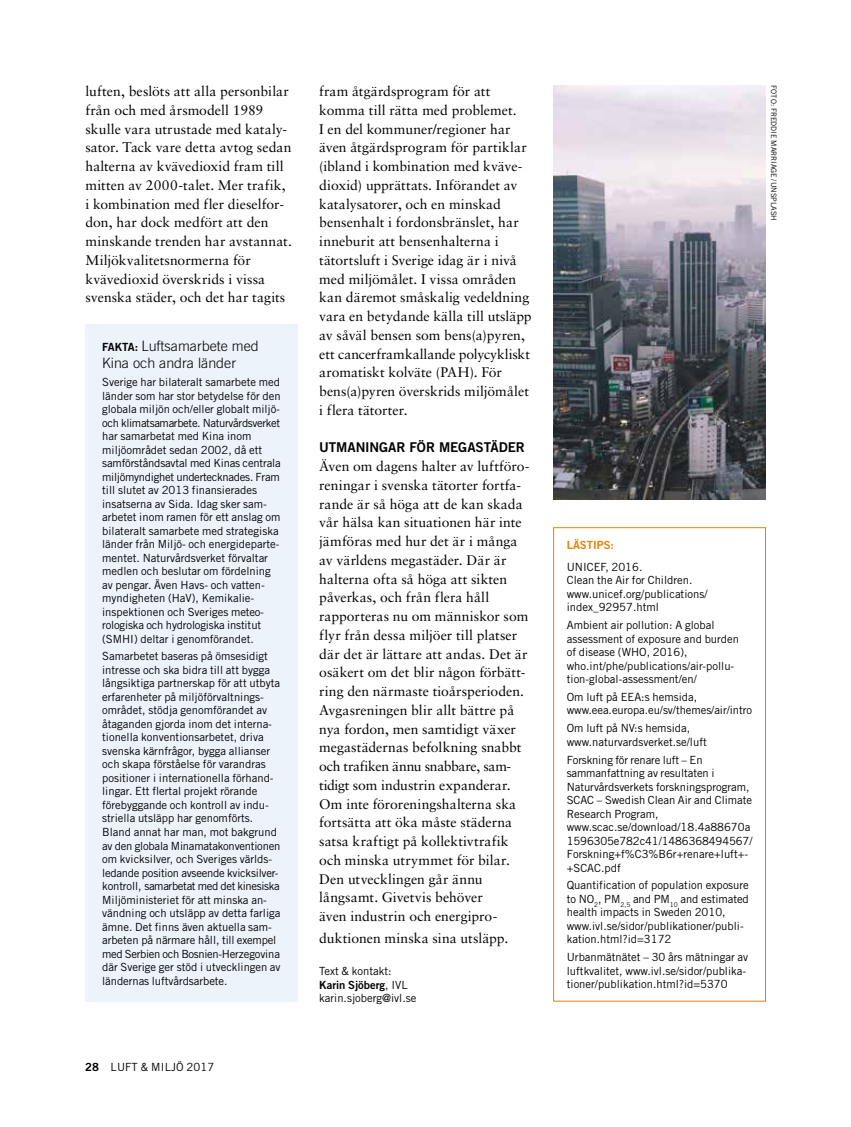
<style>
.page{position:relative;width:851px;height:1127px;background:#fff}
.page>*{position:absolute;margin:0;border:0;box-sizing:border-box;transform-origin:0 0}
.t1{font:300 14.25px/17.1px "Trade Gothic LT Std";color:#000}
.t2{font:13.95px/18.8px "Sabon LT Std";letter-spacing:.01em;color:#000}
.t3{font:13.5px "Trade Gothic LT Std Bd 2";letter-spacing:-.005em;color:#000}
.t4{font:11.25px/13.5px "Trade Gothic LT Std";color:#000}
.t5{font:11.25px "Trade Gothic LT Std Bd 2";color:#000}
.t6{font:11.25px "Trade Gothic LT Std Bd 2";color:#eb8000}
.t7{font:7.5px "Trade Gothic LT Std";color:#000}
.s1{font-family:"Trade Gothic LT Std"}
.s2{font-family:"Trade Gothic LT Std Bd 2";font-weight:400;font-size:11.25px}
.s3{font-family:"Trade Gothic LT Std Bd 2"}
</style>
<div class="page">
<div style="left:553px;top:527px;width:212px;height:474px;border:1px solid #eb8000"></div>
<div style="left:85px;top:324px;width:213px;height:677px;background:#edf3fb"></div>
<img style="left:553px;top:85px;width:212px;height:415px">
<p class="t2" style="left:85px;top:82px;width:208px">luften, beslöts att alla personbilar från och med årsmodell 1989 skulle vara utrustade med kataly&shy;sator. Tack vare detta avtog sedan halterna av kvävedioxid fram till mitten av 2000-talet. Mer trafik, i kombination med fler dieselfor&shy;don, har dock medfört att den minskande trenden har avstannat.<br>Miljökvalitetsnormerna för kvävedioxid överskrids i vissa svenska städer, och det har tagits</p>
<p class="t2" style="left:319px;top:82px;width:214px">fram åtgärdsprogram för att komma till rätta med problemet.<br>I en del kommuner/regioner har även åtgärdsprogram för partiklar (ibland i kombination med kväve&shy;dioxid) upprättats. Införandet av katalysatorer, och en minskad bensenhalt i fordonsbränslet, har inneburit att bensenhalterna i tätortsluft i Sverige idag är i nivå med miljömålet. I vissa områden kan däremot småskalig vedeldning vara en betydande källa till utsläpp av såväl bensen som bens(a)pyren, ett cancerframkallande polycykliskt aromatiskt kolväte (PAH). För bens(a)pyren överskrids miljömålet i flera tätorter.</p>
<p class="t3" style="left:319px;top:439px;width:207px">UTMANINGAR FÖR MEGASTÄDER</p>
<p class="t2" style="left:319px;top:457px;width:212px">Även om dagens halter av luftföro&shy;reningar i svenska tätorter fortfa&shy;rande är så höga att de kan skada vår hälsa kan situationen här inte jämföras med hur det är i många av världens megastäder. Där är halterna ofta så höga att sikten påverkas, och från flera håll rapporteras nu om människor som flyr från dessa miljöer till platser där det är lättare att andas. Det är osäkert om det blir någon förbätt&shy;ring den närmaste tioårsperioden.<br>Avgasreningen blir allt bättre på nya fordon, men samtidigt växer megastädernas befolkning snabbt och trafiken ännu snabbare, sam&shy;tidigt som industrin expanderar.<br>Om inte föroreningshalterna ska fortsätta att öka måste städerna satsa kraftigt på kollektivtrafik och minska utrymmet för bilar.<br>Den utvecklingen går ännu långsamt. Givetvis behöver<br>även industrin och energipro-</p>
<p class="t2" style="left:319px;top:928px;width:190px">duktionen minska sina utsläpp.</p>
<p class="t4" style="left:319px;top:964px;width:74px">Text &amp; kontakt:</p>
<p class="t5" style="left:319px;top:977px;width:90px">Karin Sjöberg<span class="s1">, IVL</span></p>
<p class="t4" style="left:319px;top:991px;width:99px">karin.sjoberg@ivl.se</p>
<p class="t1" style="left:102px;top:337px;width:158px"><span class="s2">FAKTA:</span> Luftsamarbete med<br>Kina och andra länder</p>
<p class="t4" style="left:102px;top:375px;width:180px">Sverige har bilateralt samarbete med länder som har stor betydelse för den globala miljön och/eller globalt miljö&shy;och klimatsamarbete. Naturvårdsverket har samarbetat med Kina inom miljöområdet sedan 2002, då ett samförståndsavtal med Kinas centrala miljömyndighet undertecknades. Fram till slutet av 2013 finansierades insatserna av Sida. Idag sker sam&shy;arbetet inom ramen för ett anslag om bilateralt samarbete med strategiska länder från Miljö- och energideparte&shy;mentet. Naturvårdsverket förvaltar medlen och beslutar om fördelning av pengar. Även Havs- och vatten&shy;myndigheten (HaV), Kemikalie&shy;inspektionen och Sveriges meteo&shy;rologiska och hydrologiska institut (SMHI) deltar i genomförandet.</p>
<p class="t4" style="left:102px;top:649px;width:180px">Samarbetet baseras på ömsesidigt intresse och ska bidra till att bygga långsiktiga partnerskap för att utbyta erfarenheter på miljöförvaltnings&shy;området, stödja genomförandet av åtaganden gjorda inom det interna&shy;tionella konventionsarbetet, driva svenska kärnfrågor, bygga allianser och skapa förståelse för varandras positioner i internationella förhand&shy;lingar. Ett flertal projekt rörande förebyggande och kontroll av indu&shy;striella utsläpp har genomförts.<br>Bland annat har man, mot bakgrund av den globala Minamatakonventionen om kvicksilver, och Sveriges världs&shy;ledande position avseende kvicksilver&shy;kontroll, samarbetat med det kinesiska Miljöministeriet för att minska an&shy;vändning och utsläpp av detta farliga ämne. Det finns även aktuella sam&shy;arbeten på närmare håll, till exempel med Serbien och Bosnien-Herzegovina där Sverige ger stöd i utvecklingen av ländernas luftvårdsarbete.</p>
<p class="t4" style="left:85px;top:1060px;width:131px"><span class="s3">28</span> LUFT &amp; MILJÖ 2017</p>
<p class="t7" style="left:778px;top:85px;width:137px;rotate:90deg">FOTO: FREDDIE MARRIAGE/UNSPLASH</p>
<p class="t6" style="left:566px;top:538px;width:49px">LÄSTIPS:</p>
<p class="t4" style="left:566px;top:560px;width:142px">UNICEF, 2016.<br>Clean the Air for Children. www.unicef.org/publications/ index_92957.html</p>
<p class="t4" style="left:566px;top:618px;width:174px">Ambient air pollution: A global assessment of exposure and burden of disease (WHO, 2016), who.int/phe/publications/air-pollu&shy;tion-global-assessment/en/</p>
<p class="t4" style="left:566px;top:690px;width:187px">Om luft på EEA:s hemsida, www.eea.europa.eu/sv/themes/air/intro</p>
<p class="t4" style="left:566px;top:721px;width:141px">Om luft på NV:s hemsida, www.naturvardsverket.se/luft</p>
<p class="t4" style="left:566px;top:752px;width:187px">Forskning för renare luft – En sammanfattning av resultaten i<br>Naturvårdsverkets forskningsprogram,<br>SCAC – Swedish Clean Air and Climate<br>Research Program, www.scac.se/download/18.4a88670a<br>1596305e782c41/1486368494567/<br>Forskning+f%C3%B6r+renare+luft+- +SCAC.pdf</p>
<p class="t4" style="left:566px;top:878px;width:184px">Quantification of population exposure to NO<sub>2</sub>, PM<sub>2,5</sub> and PM<sub>10</sub> and estimated health impacts in Sweden 2010, www.ivl.se/sidor/publikationer/publi&shy;kation.html?id=3172</p>
<p class="t4" style="left:566px;top:950px;width:183px">Urbanmätnätet – 30 års mätningar av luftkvalitet, www.ivl.se/sidor/publika&shy;tioner/publikation.html?id=5370</p>
</div>
